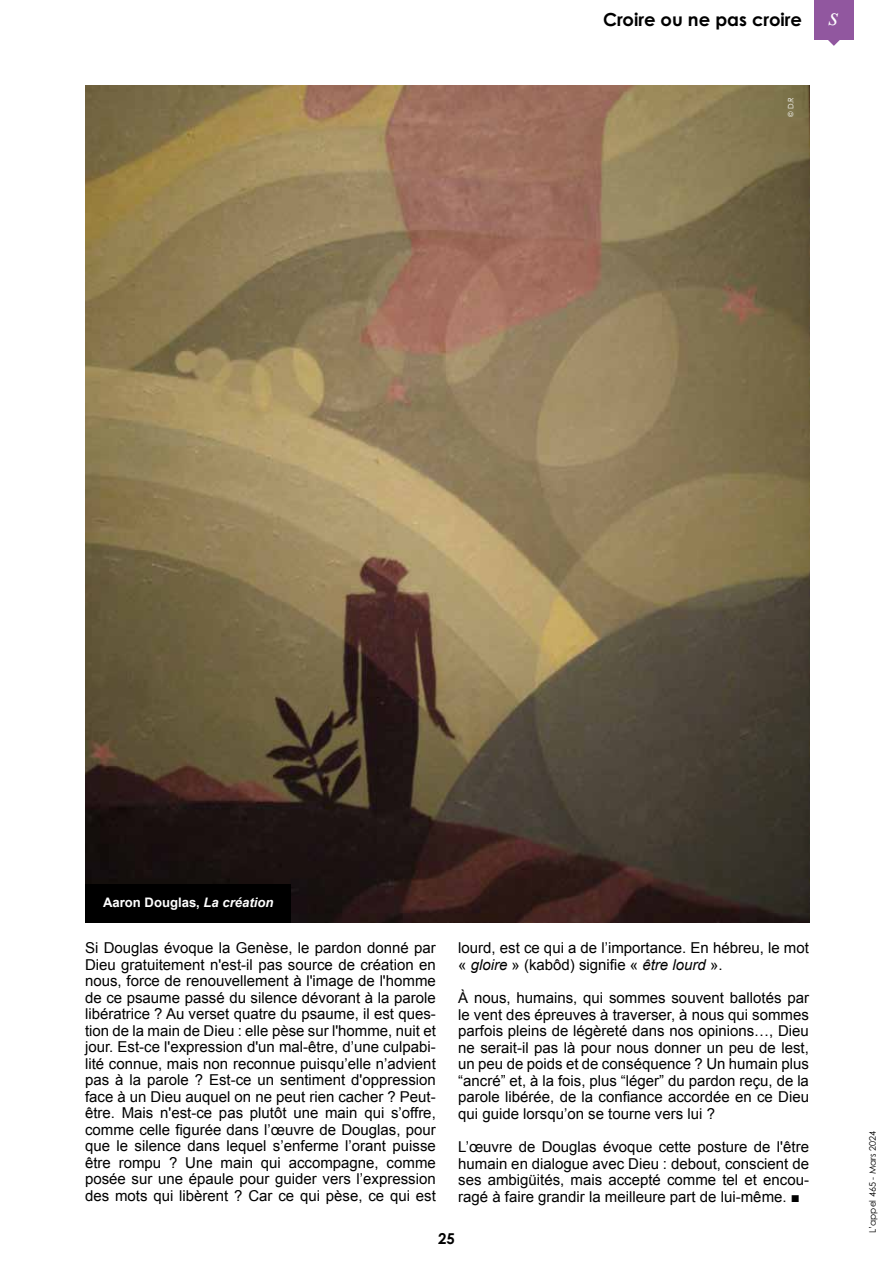
<style>
.page{position:relative;width:893px;height:1263px;background:#fff}
.page>*{position:absolute;margin:0;border:0;box-sizing:border-box;transform-origin:0 0}
.t1{font:700 18px "Century Gothic Pro";color:#000}
.t2{font:15px/16.5px "Arial";color:#000;text-align:justify}
.t3{font:700 15px "Century Gothic Pro";color:#000}
.t4{font:700 13.05px "Arial";color:#fff}
.t5{font:9px "Century Gothic Pro";color:#000}
.t6{font:7.5px "Century Gothic Pro";color:#fff}
.s1{font-family:"Times New Roman";font-weight:400;font-style:italic;font-size:26.1px;color:#fff}
.s2{font-style:italic}
.s3{font-family:"Times New Roman"}
</style>
<div class="page">
<div style="left:814px;top:0;width:40px;height:39px;background:#91579f"></div>
<svg style="left:827px;top:39px;width:13px;height:7px"></svg>
<img style="left:85px;top:85px;width:724px;height:838px">
<div style="left:85px;top:884px;width:206px;height:39px;background:#000"></div>
<p class="t1" style="left:603px;top:8px;width:237px">Croire ou ne pas croire <span class="s1">s</span></p>
<p class="t6" style="left:786px;top:117px;width:21px;rotate:-90deg">© D.R</p>
<p class="t4" style="left:103px;top:895px;width:172px">Aaron Douglas, <span class="s2">La création</span></p>
<p class="t2" style="left:85px;top:940px;width:352px">Si Douglas évoque la Genèse, le pardon donné par Dieu gratuitement n'est-il pas source de création en nous, force de renouvellement à l'image de l'homme de ce psaume passé du silence dévorant à la parole libératrice ? Au verset quatre du psaume, il est ques&shy;tion de la main de Dieu : elle pèse sur l'homme, nuit et jour. Est-ce l'expression d'un mal-être, d’une culpabi&shy;lité connue, mais non reconnue puisqu’elle n’advient pas à la parole ? Est-ce un sentiment d'oppression face à un Dieu auquel on ne peut rien cacher ? Peut&shy;être. Mais n'est-ce pas plutôt une main qui s’offre, comme celle figurée dans l’œuvre de Douglas, pour que le silence dans lequel s’enferme l’orant puisse être rompu ? Une main qui accompagne, comme posée sur une épaule pour guider vers l’expression des mots qui libèrent ? Car ce qui pèse, ce qui est</p>
<p class="t2" style="left:458px;top:940px;width:352px">lourd, est ce qui a de l’importance. En hébreu, le mot « <span class="s2">gloire</span> » (kabôd) signifie « <span class="s2">être lourd</span> ».</p>
<p class="t2" style="left:458px;top:990px;width:352px">À nous, humains, qui sommes souvent ballotés par le vent des épreuves à traverser, à nous qui sommes parfois pleins de légèreté dans nos opinions…, Dieu ne serait-il pas là pour nous donner un peu de lest, un peu de poids et de conséquence ? Un humain plus “ancré” et, à la fois, plus “léger” du pardon reçu, de la parole libérée, de la confiance accordée en ce Dieu qui guide lorsqu’on se tourne vers lui ?</p>
<p class="t2" style="left:458px;top:1139px;width:352px">L’œuvre de Douglas évoque cette posture de l'être humain en dialogue avec Dieu : debout, conscient de ses ambigüités, mais accepté comme tel et encou&shy;ragé à faire grandir la meilleure part de lui-même. <span class="s3">■</span></p>
<p class="t3" style="left:438px;top:1229px;width:18px">25</p>
<p class="t5" style="left:867px;top:1233px;width:103px;rotate:-90deg">L’appel 465 - Mars 2024</p>
</div>
